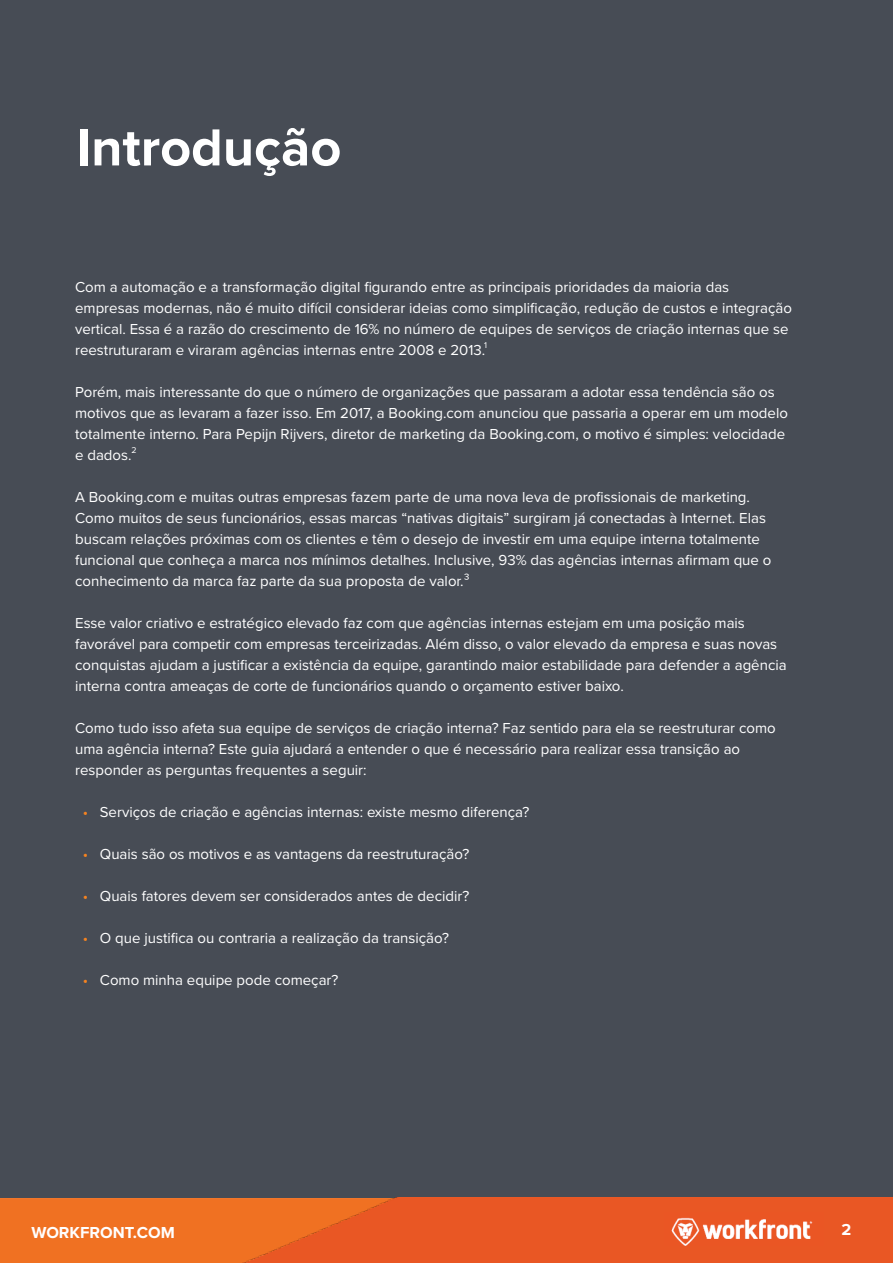
<style>
.page{position:relative;width:893px;height:1263px;background:#fff}
.page>*{position:absolute;margin:0;border:0;box-sizing:border-box;transform-origin:0 0}
.t1{font:700 54px "Proxima Nova";color:#fff}
.t2{font:700 16.5px "Proxima Nova";color:#fff}
.t3{font:15px/21px "Proxima Nova";color:#fff}
.t4{font:15px "Proxima Nova";color:#f58320}
.t5{font:8.7px "Proxima Nova";color:#fff}
</style>
<div class="page">
<div style="left:0;top:1px;width:893px;height:1197px;background:#474c55"></div>
<div style="left:0;top:1198px;width:218px;height:65px;background:#f07122"></div>
<img style="left:218px;top:1197px;width:675px;height:66px">
<img style="left:664px;top:1213px;width:159px;height:32px">
<p class="t1" style="left:76px;top:107px;width:266px">Introdução</p>
<p class="t3" style="left:75px;top:275px;width:718px">Com a automação ae transformação digital figurando entre as principais prioridades da maioria das empresas modernas, não é muito difícil considerar ideias como simplificação, redução de custos e integração vertical. Essa aé razão do crescimento de 16% no número de equipes de serviços de criação internas que se reestruturaram e viraram agências internas entre 2008 e 2013.</p>
<p class="t5" style="left:484px;top:338px;width:4px">1</p>
<p class="t3" style="left:75px;top:380px;width:714px">Porém, mais interessante do que o número de organizações que passaram a adotar essa tendência são os motivos que as levaram a fazer isso. Em 2017, a Booking.com anunciou que passaria a operar em um modelo totalmente interno. Para Pepijn Rijvers, diretor de marketing da Booking.com o, motivo é simples: velocidade e dados.</p>
<p class="t5" style="left:132px;top:443px;width:7px">2</p>
<p class="t3" style="left:75px;top:485px;width:698px">A Booking.com e muitas outras empresas fazem parte de uma nova leva de profissionais de marketing.<br>Como muitos de seus funcionários, essas marcas “nativas digitais” surgiram já conectadas à Internet. Elas buscam relações próximas com os clientes e têm o desejo de investir em uma equipe interna totalmente funcional que conheça a marca nos mínimos detalhes. Inclusive, 93% das agências internas afirmam que o conhecimento da marca faz parte da sua proposta de valor.³</p>
<p class="t3" style="left:75px;top:611px;width:713px">Esse valor criativo e estratégico elevado faz com que agências internas estejam em uma posição mais favorável para competir com empresas terceirizadas. Além disso o, valor elevado da empresa e suas novas conquistas ajudam a justificar a existência da equipe, garantindo maior estabilidade para defender a agência interna contra ameaças de corte de funcionários quando o orçamento estiver baixo.</p>
<p class="t3" style="left:75px;top:716px;width:702px">Como tudo isso afeta sua equipe de serviços de criação interna? Faz sentido para ela se reestruturar como uma agência interna? Este guia ajudará a entender o que é necessário para realizar essa transição ao responder as perguntas frequentes a seguir:</p>
<p class="t3" style="left:100px;top:800px;width:431px">Serviços de criação e agências internas: existe mesmo diferença?</p>
<p class="t4" style="left:83px;top:800px;width:7px">•</p>
<p class="t4" style="left:83px;top:842px;width:7px">•</p>
<p class="t3" style="left:100px;top:842px;width:371px">Quais são os motivos e as vantagens da reestruturação?</p>
<p class="t4" style="left:83px;top:884px;width:7px">•</p>
<p class="t3" style="left:100px;top:884px;width:371px">Quais fatores devem ser considerados antes de decidir?</p>
<p class="t4" style="left:83px;top:926px;width:7px">•</p>
<p class="t3" style="left:100px;top:926px;width:351px">O que justifica ou contraria a realização da transição?</p>
<p class="t4" style="left:83px;top:968px;width:7px">•</p>
<p class="t3" style="left:100px;top:968px;width:240px">Como minha equipe pode começar?</p>
<p class="t2" style="left:32px;top:1220px;width:145px">WORKFRONT.COM</p>
<p class="t2" style="left:841px;top:1217px;width:11px">2</p>
</div>
